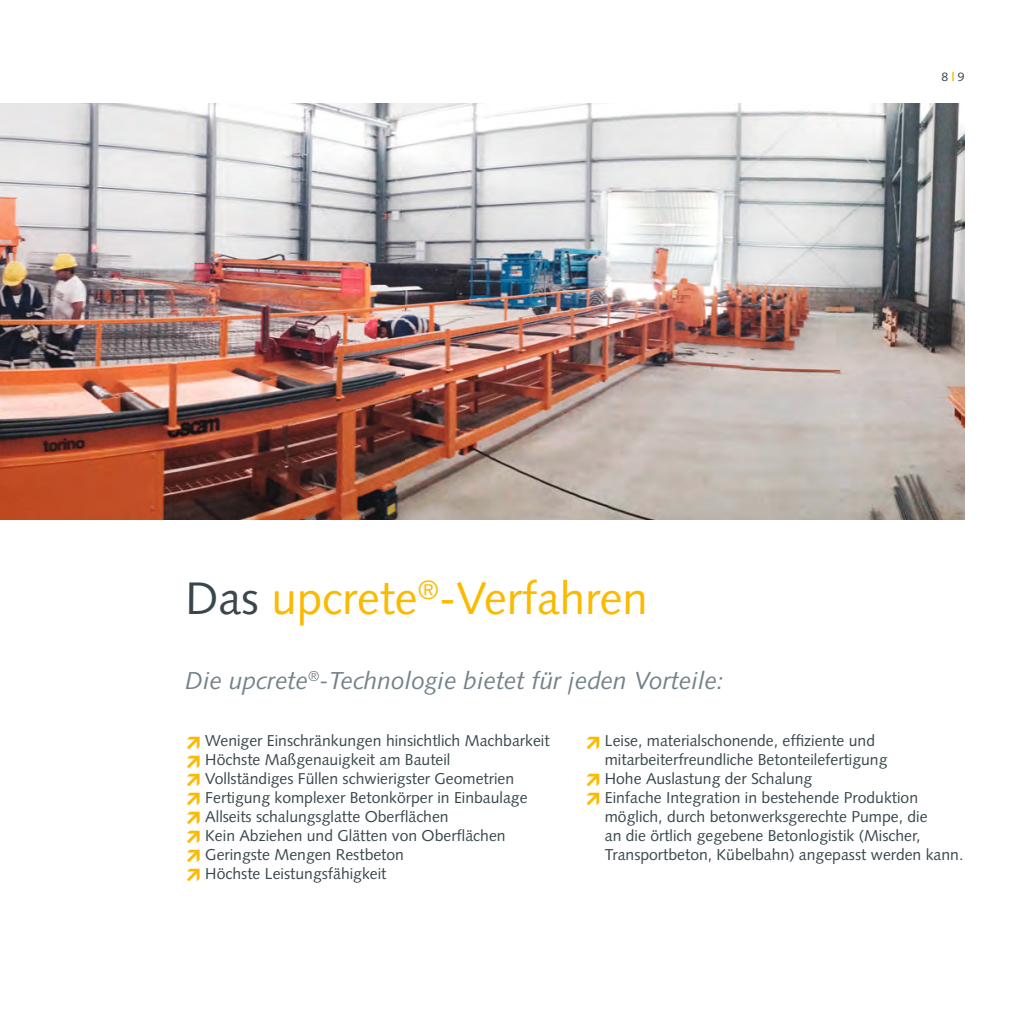
<style>
.page{position:relative;width:1036px;height:1036px;background:#fff}
.page>*{position:absolute;margin:0;border:0;box-sizing:border-box;transform-origin:0 0}
.t1{font:45.5px "Syntax LT Std";color:#fbba00}
.t2{font:italic 24.5px "Syntax LT Std";color:#748289}
.t3{font:15.75px/18.9px "Syntax LT Std";color:#39474c}
.t4{font:12.25px "Syntax LT Std";color:#39474c}
.s1{color:#39474c}
.s2{font-weight:900;color:#fbba00}
</style>
<div class="page">
<img style="left:0;top:103px;width:964px;height:416px">
<h1 class="t1" style="left:185px;top:571px;width:464px"><span class="s1">Das</span> upcrete<sup>®</sup>-Verfahren</h1>
<p class="t4" style="left:941px;top:69px;width:25px">8 <span class="s2">|</span> 9</p>
<h2 class="t2" style="left:185px;top:666px;width:540px">Die upcrete<sup>®</sup>-Technologie bietet für jeden Vorteile:</h2>
<p class="t3" style="left:205px;top:731px;width:346px">Weniger Einschränkungen hinsichtlich Machbarkeit Höchste Maßgenauigkeit am Bauteil<br>Vollständiges Füllen schwierigster Geometrien Fertigung komplexer Betonkörper in Einbaulage Allseits schalungsglatte Oberflächen<br>Kein Abziehen und Glätten von Oberflächen Geringste Mengen Restbeton<br>Höchste Leistungsfähigkeit</p>
<p class="t3" style="left:605px;top:731px;width:360px">Leise, materialschonende, effiziente und mitarbeiterfreundliche Betonteilefertigung<br>Hohe Auslastung der Schalung<br>Einfache Integration in bestehende Produktion möglich, durch betonwerksgerechte Pumpe, die<br>an die örtlich gegebene Betonlogistik (Mischer, Transportbeton, Kübelbahn) angepasst werden kann.</p>
</div>
